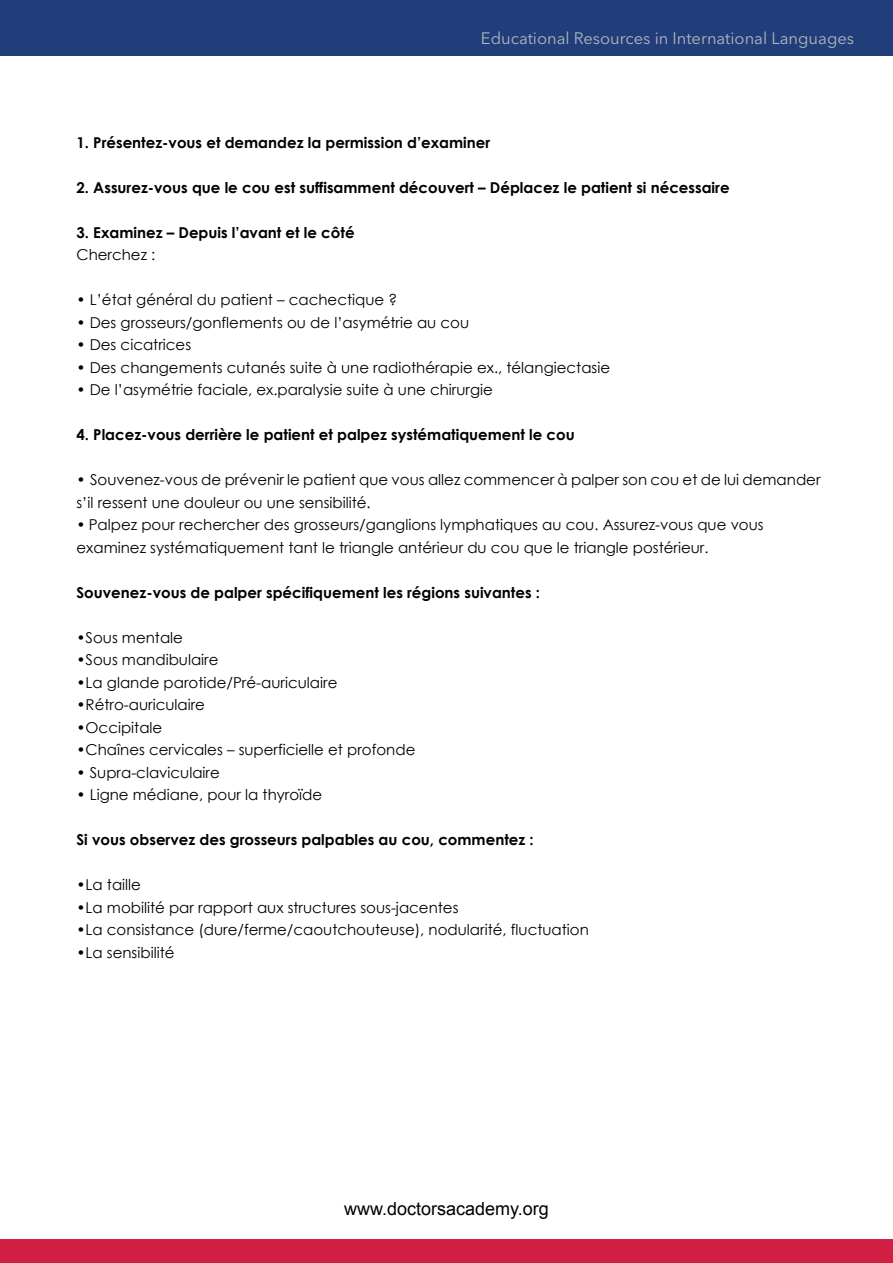
<style>
.page{position:relative;width:893px;height:1263px;background:#fff}
.page>*{position:absolute;margin:0;border:0;box-sizing:border-box;transform-origin:0 0}
.t1{font:18px "Arial";color:#000}
.t2{font:16.5px "Avenir Next LT Pro";color:#afb7bc}
.t3{font:15px/22.5px "Century Gothic";color:#000}
.t4{font:700 15px "Century Gothic";color:#000}
</style>
<div class="page">
<div style="left:0;top:0;width:893px;height:56px;background:#213e7a"></div>
<div style="left:0;top:1239px;width:893px;height:24px;background:#d01f43"></div>
<p class="t2" style="left:481px;top:29px;width:375px">Educational Resources in International Languages</p>
<p class="t4" style="left:76px;top:131px;width:415px">1. Présentez-vous et demandez la permission d’examiner</p>
<p class="t4" style="left:76px;top:176px;width:655px">2. Assurez-vous que le cou est suffisamment découvert – Déplacez le patient si nécessaire</p>
<p class="t4" style="left:76px;top:221px;width:280px">3. Examinez – Depuis l’avant et le côté</p>
<p class="t3" style="left:76px;top:243px;width:80px">Cherchez :</p>
<p class="t3" style="left:76px;top:288px;width:322px">• L’état général du patient – cachectique ?</p>
<p class="t3" style="left:76px;top:311px;width:394px">• Des grosseurs/gonflements ou de l’asymétrie au cou</p>
<p class="t3" style="left:76px;top:333px;width:116px">• Des cicatrices</p>
<p class="t3" style="left:76px;top:356px;width:535px">• Des changements cutanés suite à une radiothérapie ex., télangiectasie</p>
<p class="t3" style="left:76px;top:378px;width:418px">• De l’asymétrie faciale, ex.paralysie suite à une chirurgie</p>
<p class="t4" style="left:76px;top:423px;width:500px">4. Placez-vous derrière le patient et palpez systématiquement le cou</p>
<p class="t3" style="left:76px;top:468px;width:746px">• Souvenez-vous de prévenir le patient que vous allez commencer à palper son cou et de lui demander s’il ressent une douleur ou une sensibilité.</p>
<p class="t3" style="left:76px;top:513px;width:689px">• Palpez pour rechercher des grosseurs/ganglions lymphatiques au cou. Assurez-vous que vous examinez systématiquement tant le triangle antérieur du cou que le triangle postérieur.</p>
<p class="t4" style="left:76px;top:581px;width:465px">Souvenez-vous de palper spécifiquement les régions suivantes :</p>
<p class="t3" style="left:76px;top:626px;width:108px">•Sous mentale</p>
<p class="t3" style="left:76px;top:648px;width:144px">•Sous mandibulaire</p>
<p class="t3" style="left:76px;top:671px;width:262px">•La glande parotide/Pré-auriculaire</p>
<p class="t3" style="left:76px;top:693px;width:130px">•Rétro-auriculaire</p>
<p class="t3" style="left:76px;top:716px;width:87px">•Occipitale</p>
<p class="t3" style="left:76px;top:738px;width:340px">•Chaînes cervicales – superficielle et profonde</p>
<p class="t3" style="left:76px;top:761px;width:145px">• Supra-claviculaire</p>
<p class="t3" style="left:76px;top:783px;width:247px">• Ligne médiane, pour la thyroïde</p>
<p class="t4" style="left:76px;top:828px;width:459px">Si vous observez des grosseurs palpables au cou, commentez :</p>
<p class="t3" style="left:76px;top:873px;width:66px">•La taille</p>
<p class="t3" style="left:76px;top:896px;width:384px">•La mobilité par rapport aux structures sous-jacentes</p>
<p class="t3" style="left:76px;top:918px;width:514px">•La consistance (dure/ferme/caoutchouteuse), nodularité, fluctuation</p>
<p class="t3" style="left:76px;top:941px;width:100px">•La sensibilité</p>
<p class="t1" style="left:344px;top:1197px;width:206px">www.doctorsacademy.org</p>
</div>
